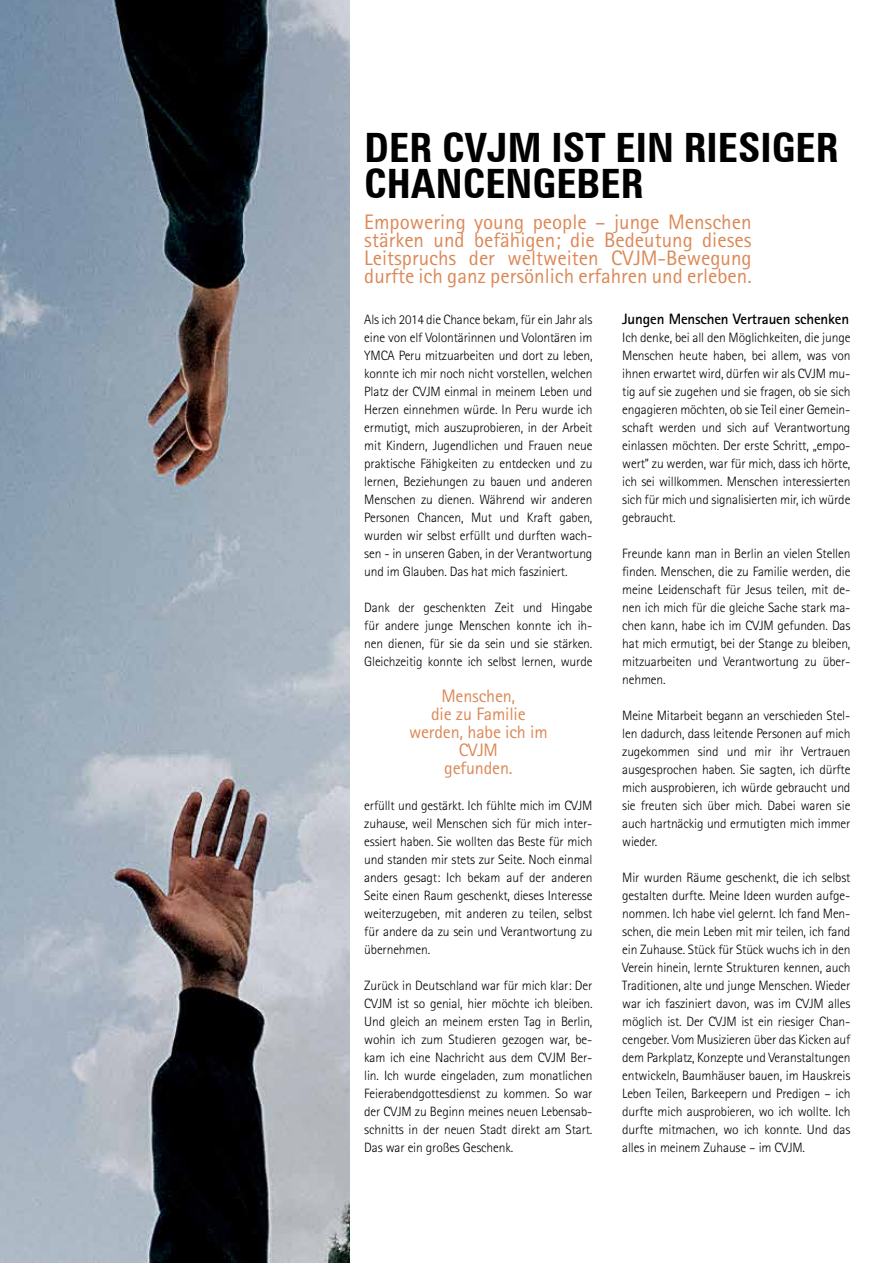
<style>
.page{position:relative;width:893px;height:1263px;background:#fff}
.page>*{position:absolute;margin:0;border:0;box-sizing:border-box;transform-origin:0 0}
.t1{font:700 condensed 40.5px/36px "Zurich BT";color:#000}
.t2{font:21px/18px "Rotis Sans Serif Std";color:#dc8856;text-align:justify}
.t3{font:18px/18px "Rotis Sans Serif Std";letter-spacing:-.01em;color:#dc8856;text-align:center}
.t4{font:700 15px "Rotis Sans Serif Std";letter-spacing:-.01em;color:#000}
.t5{font:300 13.5px/18px "Rotis Sans Serif Std";letter-spacing:-.01em;color:#000;text-align:justify}
</style>
<div class="page">
<img style="left:0;top:0;width:349px;height:1263px">
<h1 class="t1" style="left:364px;top:129px;width:476px">DER CVJM IST EIN RIESIGER<br>CHANCENGEBER</h1>
<h2 class="t2" style="left:364px;top:213px;width:389px">Empowering young people – junge Menschen stärken und befähigen; die Bedeutung dieses Leitspruchs der weltweiten CVJM-Bewegung durfte ich ganz persönlich erfahren und erleben.</h2>
<p class="t5" style="left:364px;top:311px;width:230px">Als ich 2014 die Chance bekam, für ein Jahr als eine von elf Volontärinnen und Volontären im YMCA Peru mitzuarbeiten und dort zu leben, konnte ich mir noch nicht vorstellen, welchen Platz der CVJM einmal in meinem Leben und Herzen einnehmen würde. In Peru wurde ich ermutigt, mich auszuprobieren, in der Arbeit mit Kindern, Jugendlichen und Frauen neue praktische Fähigkeiten zu entdecken und zu lernen, Beziehungen zu bauen und anderen Menschen zu dienen. Während wir anderen Personen Chancen, Mut und Kraft gaben, wurden wir selbst erfüllt und durften wach&shy;sen - in unseren Gaben, in der Verantwortung und im Glauben. Das hat mich fasziniert.</p>
<p class="t5" style="left:364px;top:599px;width:230px">Dank der geschenkten Zeit und Hingabe für andere junge Menschen konnte ich ih&shy;nen dienen, für sie da sein und sie stärken.<br>Gleichzeitig konnte ich selbst lernen, wurde</p>
<h3 class="t3" style="left:409px;top:687px;width:140px">Menschen,<br>die zu Familie werden, habe ich im<br>CVJM<br>gefunden.</h3>
<p class="t5" style="left:364px;top:797px;width:230px">erfüllt und gestärkt. Ich fühlte mich im CVJM zuhause, weil Menschen sich für mich inter&shy;essiert haben. Sie wollten das Beste für mich und standen mir stets zur Seite. Noch einmal anders gesagt: Ich bekam auf der anderen Seite einen Raum geschenkt, dieses Interesse weiterzugeben, mit anderen zu teilen, selbst für andere da zu sein und Verantwortung zu übernehmen.</p>
<p class="t5" style="left:364px;top:977px;width:230px">Zurück in Deutschland war für mich klar: Der CVJM ist so genial, hier möchte ich bleiben.<br>Und gleich an meinem ersten Tag in Berlin, wohin ich zum Studieren gezogen war, be&shy;kam ich eine Nachricht aus dem CVJM Ber&shy;lin. Ich wurde eingeladen, zum monatlichen Feierabendgottesdienst zu kommen. So war der CVJM zu Beginn meines neuen Lebensab&shy;schnitts in der neuen Stadt direkt am Start.<br>Das war ein großes Geschenk.</p>
<p class="t4" style="left:622px;top:309px;width:228px">Jungen Menschen Vertrauen schenken</p>
<p class="t5" style="left:622px;top:329px;width:230px">Ich denke, bei all den Möglichkeiten, die junge Menschen heute haben, bei allem, was von ihnen erwartet wird, dürfen wir als CVJM mu&shy;tig auf sie zugehen und sie fragen, ob sie sich engagieren möchten, ob sie Teil einer Gemein&shy;schaft werden und sich auf Verantwortung einlassen möchten. Der erste Schritt, „empo&shy;wert” zu werden, war für mich, dass ich hörte, ich sei willkommen. Menschen interessierten sich für mich und signalisierten mir, ich würde gebraucht.</p>
<p class="t5" style="left:622px;top:545px;width:230px">Freunde kann man in Berlin an vielen Stellen finden. Menschen, die zu Familie werden, die meine Leidenschaft für Jesus teilen, mit de&shy;nen ich mich für die gleiche Sache stark ma&shy;chen kann, habe ich im CVJM gefunden. Das hat mich ermutigt, bei der Stange zu bleiben, mitzuarbeiten und Verantwortung zu über&shy;nehmen.</p>
<p class="t5" style="left:622px;top:707px;width:230px">Meine Mitarbeit begann an verschieden Stel&shy;len dadurch, dass leitende Personen auf mich zugekommen sind und mir ihr Vertrauen ausgesprochen haben. Sie sagten, ich dürfte mich ausprobieren, ich würde gebraucht und sie freuten sich über mich. Dabei waren sie auch hartnäckig und ermutigten mich immer wieder.</p>
<p class="t5" style="left:622px;top:869px;width:230px">Mir wurden Räume geschenkt, die ich selbst gestalten durfte. Meine Ideen wurden aufge&shy;nommen. Ich habe viel gelernt. Ich fand Men&shy;schen, die mein Leben mit mir teilen, ich fand ein Zuhause. Stück für Stück wuchs ich in den Verein hinein, lernte Strukturen kennen, auch Traditionen, alte und junge Menschen. Wieder war ich fasziniert davon, was im CVJM alles möglich ist. Der CVJM ist ein riesiger Chan&shy;cengeber. Vom Musizieren über das Kicken auf dem Parkplatz, Konzepte und Veranstaltungen entwickeln, Baumhäuser bauen, im Hauskreis Leben Teilen, Barkeepern und Predigen – ich durfte mich ausprobieren, wo ich wollte. Ich durfte mitmachen, wo ich konnte. Und das alles in meinem Zuhause – im CVJM.</p>
</div>
